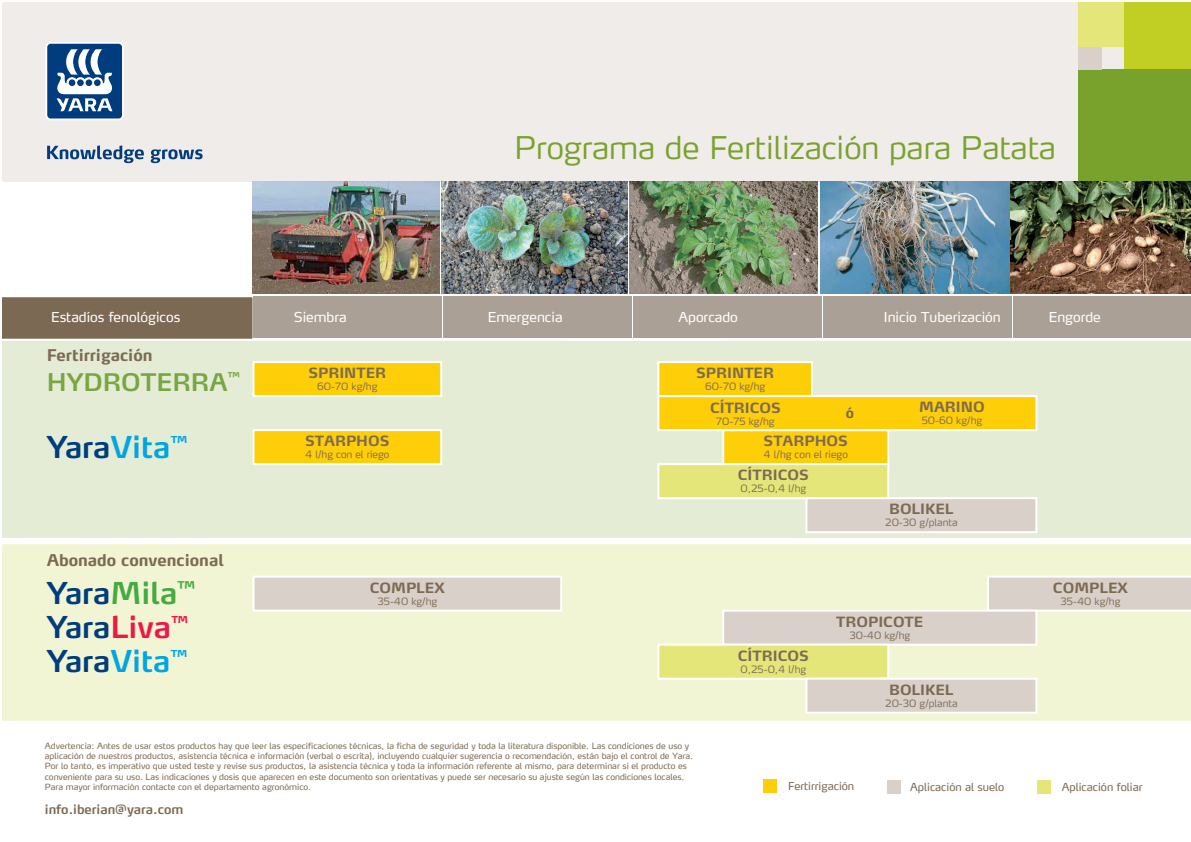
<style>
.page{position:relative;width:1191px;height:842px;background:#fff}
.page>*{position:absolute;margin:0;border:0;box-sizing:border-box;transform-origin:0 0}
.t1{font:300 31px "Yara Max LF";color:#79a22d}
.t2{font:600 29.8px "Yara Max LF";color:#013d7d}
.t3{font:600 24px "Yara Max LF";color:#79a542}
.t4{font:700 16px "Yara Max LF";color:#7d6a54}
.t5{font:700 14px "Yara Max LF";color:#7d6a54}
.t6{font:700 14px "Yara Max LF";color:#7c6954}
.t7{font:13.6px "Yara Max LF";color:#fff}
.t8{font:600 12.6px "Yara Max LF";color:#7d6a54}
.t9{font:10.8px "Yara Max LF";color:#7c6954}
.t10{font:300 10px "Yara Max LF";color:#7d6a54}
.t11{font:8.4px/10.2px "Yara Max LF";color:#7d6a54}
.s1{color:#00a5e3}
.s2{color:#46aa42}
.s3{color:#ed1748}
</style>
<div class="page">
<div style="left:2px;top:2px;width:1145px;height:180px;background:#f0ecea"></div>
<div style="left:1078px;top:2px;width:46px;height:45px;background:#e4e679"></div>
<div style="left:1124px;top:2px;width:67px;height:67px;background:#c1ce23"></div>
<div style="left:1078px;top:69px;width:113px;height:112px;background:#79a22d"></div>
<div style="left:1078px;top:47px;width:23px;height:22px;background:#d8d0c9"></div>
<svg style="left:47px;top:145px;width:156px;height:18px"></svg>
<svg style="left:45px;top:42px;width:79px;height:78px;background:#5b81ab"></svg>
<div style="left:2px;top:544px;width:1189px;height:177px;background:#f2f5d3"></div>
<div style="left:2px;top:340px;width:1189px;height:198px;background:#e4ecd5"></div>
<div style="left:252px;top:361px;width:190px;height:36px;background:#fece08;border:2px solid #fff"></div>
<div style="left:252px;top:576px;width:310px;height:36px;background:#d8d0c9;border:2px solid #fff"></div>
<svg style="left:987px;top:576px;width:204px;height:36px;background:#dcd5ce"></svg>
<div style="left:722px;top:610px;width:315px;height:36px;background:#d8d0c9;border:2px solid #fff"></div>
<div style="left:252px;top:429px;width:190px;height:36px;background:#fece08;border:2px solid #fff"></div>
<div style="left:722px;top:429px;width:167px;height:36px;background:#fece08;border:2px solid #fff"></div>
<div style="left:657px;top:361px;width:156px;height:36px;background:#fece08;border:2px solid #fff"></div>
<div style="left:657px;top:644px;width:232px;height:36px;background:#e4e679;border:2px solid #fff"></div>
<div style="left:657px;top:463px;width:232px;height:36px;background:#e4e679;border:2px solid #fff"></div>
<div style="left:805px;top:497px;width:232px;height:36px;background:#d8d0c9;border:2px solid #fff"></div>
<div style="left:805px;top:678px;width:232px;height:36px;background:#d8d0c9;border:2px solid #fff"></div>
<div style="left:657px;top:395px;width:380px;height:36px;background:#fece08;border:2px solid #fff"></div>
<svg style="left:2px;top:296px;width:252px;height:45px;background:#867561"></svg>
<div style="left:254px;top:297px;width:188px;height:41px;background:#aba095"></div>
<div style="left:565px;top:295px;width:159px;height:46px;border:2px solid #fff"></div>
<div style="left:887px;top:781px;width:14px;height:13px;background:#d8d0c9"></div>
<div style="left:763px;top:779px;width:14px;height:13px;background:#fece08"></div>
<div style="left:1037px;top:781px;width:14px;height:13px;background:#e4e678"></div>
<div style="left:443px;top:297px;width:188px;height:41px;background:#aba095"></div>
<div style="left:633px;top:297px;width:188px;height:41px;background:#aba095"></div>
<div style="left:823px;top:297px;width:188px;height:41px;background:#aba095"></div>
<div style="left:1014px;top:297px;width:177px;height:41px;background:#aba095"></div>
<img style="left:820px;top:181px;width:371px;height:112px">
<img style="left:629px;top:181px;width:188px;height:112px">
<img style="left:441px;top:181px;width:186px;height:112px">
<img style="left:252px;top:181px;width:187px;height:112px">
<h1 class="t1" style="left:514px;top:128px;width:543px">Programa de Fertilización para Patata</h1>
<h3 class="t7" style="left:488px;top:308px;width:76px">Emergencia</h3>
<h3 class="t7" style="left:678px;top:308px;width:61px">Aporcado</h3>
<h3 class="t7" style="left:884px;top:309px;width:118px">Inicio Tuberización</h3>
<h3 class="t7" style="left:1048px;top:309px;width:54px">Engorde</h3>
<h3 class="t7" style="left:51px;top:309px;width:131px">Estadíos fenológicos</h3>
<h3 class="t7" style="left:294px;top:309px;width:54px">Siembra</h3>
<h3 class="t7" style="left:460px;top:309px;width:59px">Floración</h3>
<h3 class="t4" style="left:47px;top:345px;width:107px">Fertirrigación</h3>
<h3 class="t3" style="left:47px;top:367px;width:194px">HYDROTERRA<sup>™</sup></h3>
<h3 class="t5" style="left:308px;top:364px;width:79px">SPRINTER</h3>
<p class="t10" style="left:317px;top:380px;width:62px">60-70 kg/hg</p>
<h3 class="t5" style="left:696px;top:364px;width:79px">SPRINTER</h3>
<p class="t10" style="left:705px;top:380px;width:62px">60-70 kg/hg</p>
<h3 class="t5" style="left:710px;top:399px;width:72px">CÍTRICOS</h3>
<p class="t10" style="left:716px;top:415px;width:60px">70-75 kg/hg</p>
<h3 class="t6" style="left:846px;top:404px;width:10px">ó</h3>
<h3 class="t5" style="left:919px;top:398px;width:67px">MARINO</h3>
<p class="t10" style="left:921px;top:414px;width:62px">50-60 kg/hg</p>
<h2 class="t2" style="left:47px;top:428px;width:142px">Yara<span class="s1">Vita</span><sup>™</sup></h2>
<h3 class="t5" style="left:305px;top:432px;width:86px">STARPHOS</h3>
<p class="t10" style="left:305px;top:448px;width:86px">4 l/hg con el riego</p>
<h3 class="t5" style="left:763px;top:432px;width:86px">STARPHOS</h3>
<p class="t10" style="left:763px;top:448px;width:86px">4 l/hg con el riego</p>
<h3 class="t5" style="left:738px;top:466px;width:72px">CÍTRICOS</h3>
<p class="t10" style="left:740px;top:482px;width:67px">0,25-0,4 l/hg</p>
<h3 class="t5" style="left:889px;top:500px;width:66px">BOLIKEL</h3>
<p class="t10" style="left:885px;top:516px;width:74px">20-30 g/planta</p>
<h3 class="t4" style="left:47px;top:550px;width:179px">Abonado convencional</h3>
<h2 class="t2" style="left:47px;top:574px;width:150px">Yara<span class="s2">Mila</span><sup>™</sup></h2>
<h3 class="t5" style="left:370px;top:579px;width:77px">COMPLEX</h3>
<p class="t10" style="left:377px;top:595px;width:61px">35-40 kg/hg</p>
<h3 class="t5" style="left:1053px;top:579px;width:77px">COMPLEX</h3>
<p class="t10" style="left:1060px;top:595px;width:61px">35-40 kg/hg</p>
<h2 class="t2" style="left:47px;top:608px;width:142px">Yara<span class="s3">Liva</span><sup>™</sup></h2>
<h3 class="t5" style="left:836px;top:613px;width:89px">TROPICOTE</h3>
<p class="t10" style="left:849px;top:629px;width:62px">30-40 kg/hg</p>
<h2 class="t2" style="left:47px;top:642px;width:142px">Yara<span class="s1">Vita</span><sup>™</sup></h2>
<h3 class="t5" style="left:738px;top:647px;width:72px">CÍTRICOS</h3>
<p class="t10" style="left:740px;top:663px;width:67px">0,25-0,4 l/hg</p>
<h3 class="t5" style="left:889px;top:681px;width:66px">BOLIKEL</h3>
<p class="t10" style="left:885px;top:697px;width:74px">20-30 g/planta</p>
<p class="t11" style="left:45px;top:741px;width:649px">Advertencia: Antes de usar estos productos hay que leer las especificaciones técnicas, la ficha de seguridad y toda la literatura disponible. Las condiciones de uso y aplicación de nuestros productos, asistencia técnica e información (verbal o escrita), incluyendo cualquier sugerencia o recomendación, están bajo el control de Yara.<br>Por lo tanto, es imperativo que usted teste y revise sus productos, la asistencia técnica y toda la información referente al mismo, para determinar si el producto es conveniente para su uso. Las indicaciones y dosis que aparecen en este documento son orientativas y puede ser necesario su ajuste según las condiciones locales.<br>Para mayor información contacte con el departamento agronómico.</p>
<h3 class="t8" style="left:45px;top:801px;width:140px">info.iberian@yara.com</h3>
<p class="t9" style="left:788px;top:779px;width:68px">Fertirrigación</p>
<p class="t9" style="left:910px;top:780px;width:96px">Aplicación al suelo</p>
<p class="t9" style="left:1061px;top:780px;width:82px">Aplicación foliar</p>
</div>
